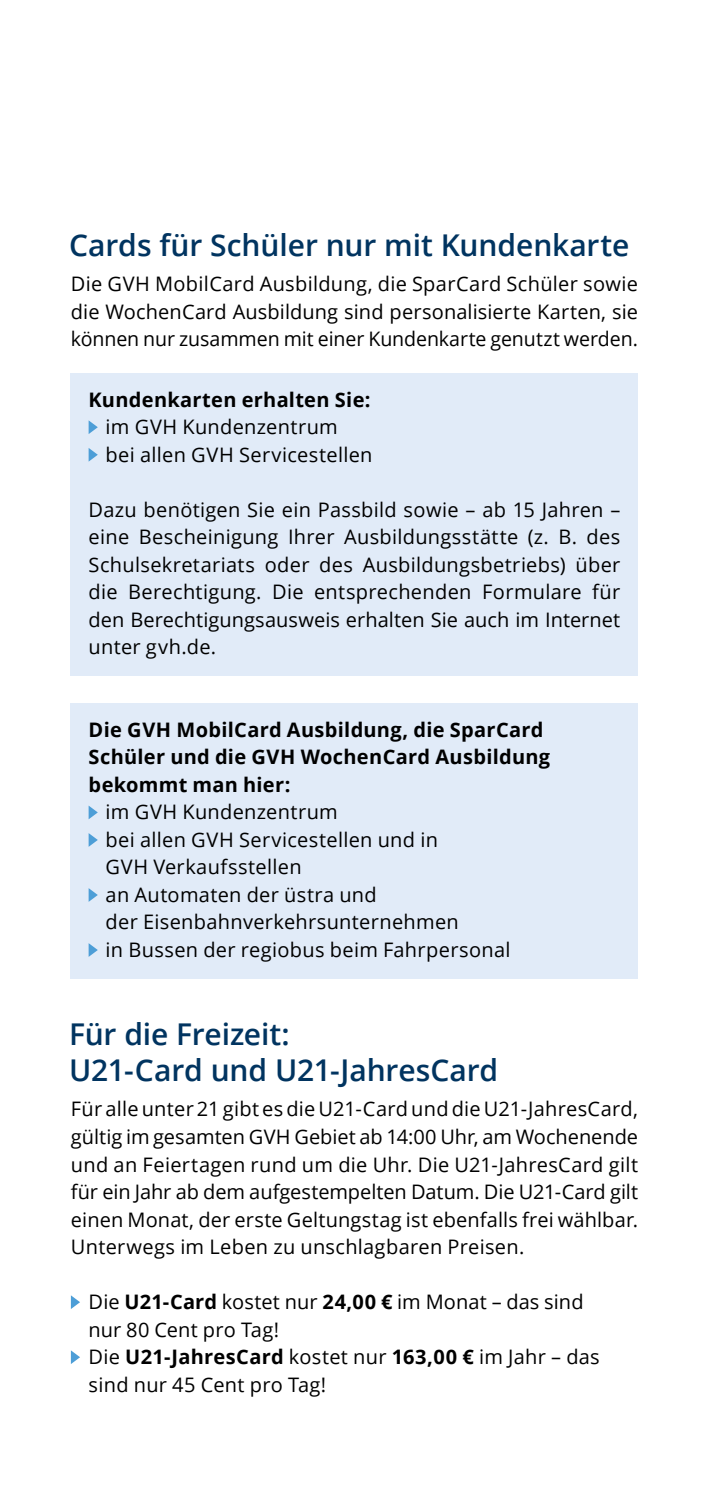
<style>
.page{position:relative;width:709px;height:1489px;background:#fff}
.page>*{position:absolute;margin:0;border:0;box-sizing:border-box;transform-origin:0 0}
.t1{font:600 30px/36px "Open Sans";letter-spacing:-.005em;color:#013460}
.t2{font:20px/27.5px "Open Sans";letter-spacing:.015em;color:#000;text-align:justify}
.t3{font:700 20px/27.5px "Open Sans";letter-spacing:.015em;color:#000}
.s1{font-weight:700}
</style>
<div class="page">
<svg style="left:71px;top:1295px;width:9px;height:13px"></svg>
<svg style="left:71px;top:1350px;width:9px;height:13px"></svg>
<div style="left:71px;top:373px;width:567px;height:303px;background:#e1ebf8"></div>
<svg style="left:89px;top:420px;width:9px;height:14px"></svg>
<svg style="left:89px;top:448px;width:9px;height:13px"></svg>
<div style="left:71px;top:703px;width:567px;height:275px;background:#e1ebf8"></div>
<svg style="left:89px;top:806px;width:9px;height:13px"></svg>
<svg style="left:89px;top:833px;width:9px;height:13px"></svg>
<svg style="left:89px;top:888px;width:9px;height:13px"></svg>
<svg style="left:89px;top:943px;width:9px;height:13px"></svg>
<h1 class="t1" style="left:69px;top:227px;width:561px">Cards für Schüler nur mit Kundenkarte</h1>
<p class="t2" style="left:71px;top:269px;width:568px">Die GVH MobilCard Ausbildung, die SparCard Schüler sowie die WochenCard Ausbildung sind personalisierte Karten, sie können nur zusammen mit einer Kundenkarte genutzt werden.</p>
<p class="t3" style="left:89px;top:385px;width:283px">Kundenkarten erhalten Sie:</p>
<p class="t2" style="left:106px;top:412px;width:268px">im GVH Kundenzentrum<br>bei allen GVH Servicestellen</p>
<p class="t2" style="left:89px;top:495px;width:533px">Dazu benötigen Sie ein Passbild sowie – ab 15 Jahren – eine Bescheinigung Ihrer Ausbildungsstätte (z. B. des Schulsekretariats oder des Ausbildungsbetriebs) über die Berechtigung. Die entsprechenden Formulare für den Berechtigungsausweis erhalten Sie auch im Internet unter gvh.de.</p>
<p class="t3" style="left:89px;top:715px;width:463px">Die GVH MobilCard Ausbildung, die SparCard<br>Schüler und die GVH WochenCard Ausbildung bekommt man hier:</p>
<p class="t2" style="left:106px;top:797px;width:406px;text-align:left">im GVH Kundenzentrum<br>bei allen GVH Servicestellen und in<br>GVH Verkaufsstellen<br>an Automaten der üstra und<br>der Eisenbahnverkehrsunternehmen<br>in Bussen der regiobus beim Fahrpersonal</p>
<h1 class="t1" style="left:69px;top:1015px;width:430px">Für die Freizeit:<br>U21-Card und U21-JahresCard</h1>
<p class="t2" style="left:71px;top:1094px;width:569px">Für alle unter 21 gibt es die U21-Card und die U21-JahresCard, gültig im gesamten GVH Gebiet ab 14:00 Uhr, am Wochenende und an Feiertagen rund um die Uhr. Die U21-JahresCard gilt für ein Jahr ab dem aufgestempelten Datum. Die U21-Card gilt einen Monat, der erste Geltungstag ist ebenfalls frei wählbar.<br>Unterwegs im Leben zu unschlagbaren Preisen.</p>
<p class="t2" style="left:89px;top:1287px;width:512px;text-align:left">Die <span class="s1">U21-Card</span> kostet nur <span class="s1">24,00 €</span> im Monat – das sind nur 80 Cent pro Tag!<br>Die <span class="s1">U21-JahresCard</span> kostet nur <span class="s1">163,00 €</span> im Jahr – das sind nur 45 Cent pro Tag!</p>
</div>
